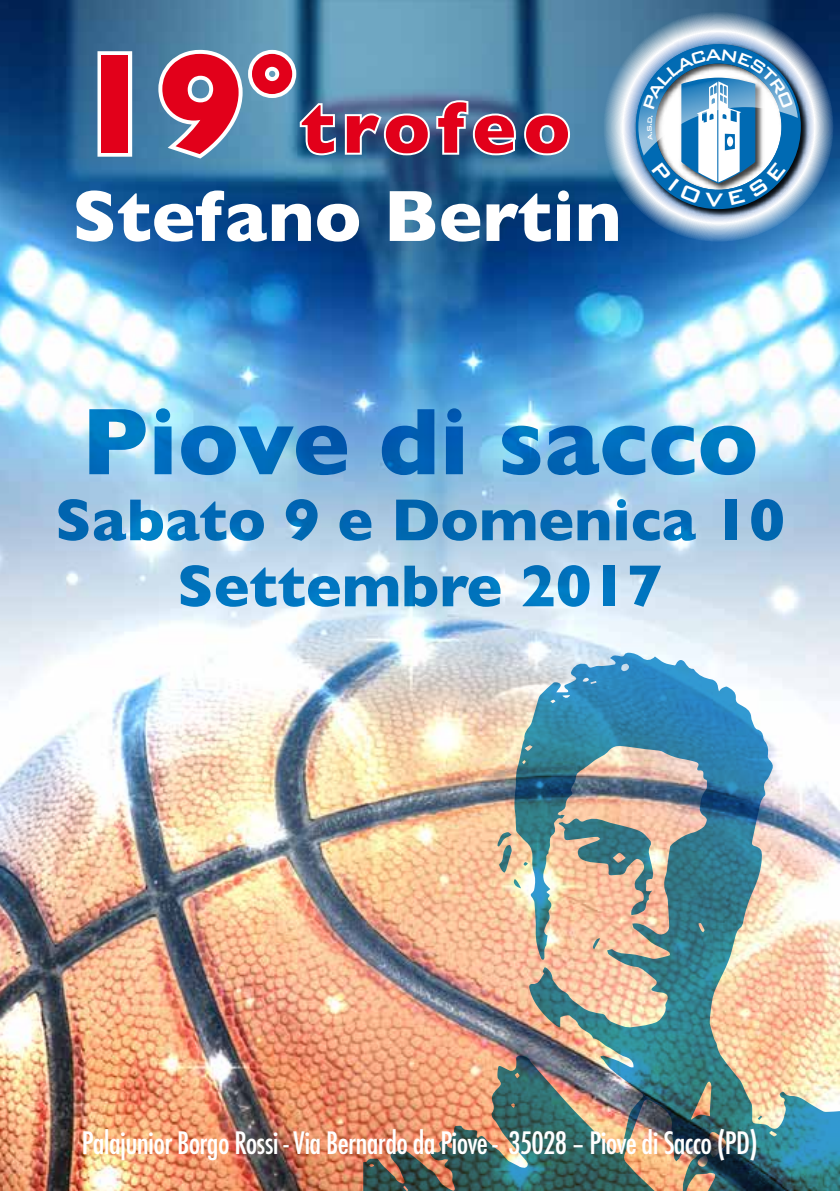
<style>
.page{position:relative;width:840px;height:1191px;background:#fff}
.page>*{position:absolute;margin:0;border:0;box-sizing:border-box;transform-origin:0 0}
.t1{font:700 144px "Gill Sans";color:#e2001a}
.t2{font:700 96px "Gill Sans";color:#0081c7}
.t3{font:700 73.6px "Gill Sans";color:#fff}
.t4{font:700 73.6px "Gill Sans";letter-spacing:.1em;color:#e2001a}
.t5{font:700 60px/66px "Gill Sans";color:#0081c7;text-align:center}
.t6{font:500 condensed 30px "Futura";letter-spacing:-.025em;color:#fff}
</style>
<div class="page">
<img style="left:0;top:0;width:839px;height:1191px">
<svg style="left:603px;top:12px;width:230px;height:230px;background:#94b0ca"></svg>
<img style="left:632px;top:40px;width:178px;height:179px">
<div style="left:97px;top:51px;width:35px;height:106px;border:8px solid #fff"></div>
<svg style="left:153px;top:44px;width:419px;height:119px;background:#6b96b4"></svg>
<img style="left:363px;top:652px;width:476px;height:539px">
<svg style="left:558px;top:817px;width:96px;height:98px;background:#afa593"></svg>
<svg style="left:497px;top:832px;width:14px;height:40px"></svg>
<svg style="left:513px;top:879px;width:7px;height:9px"></svg>
<svg style="left:591px;top:938px;width:8px;height:11px"></svg>
<svg style="left:523px;top:862px;width:4px;height:4px"></svg>
<svg style="left:757px;top:1115px;width:4px;height:5px"></svg>
<svg style="left:635px;top:44px;width:165px;height:165px"></svg>
<h1 class="t1" style="left:72px;top:-10px;width:230px">19°</h1>
<h3 class="t4" style="left:301px;top:69px;width:271px">trofeo</h3>
<h3 class="t3" style="left:72px;top:158px;width:550px">Stefano Bertin</h3>
<h2 class="t2" style="left:81px;top:365px;width:678px">Piove di sacco</h2>
<h3 class="t5" style="left:55px;top:485px;width:731px">Sabato 9 e Domenica 10<br>Settembre 2017</h3>
<p class="t6" style="left:82px;top:1123px;width:677px">Palajunior Borgo Rossi - Via Bernardo da Piove - 35028 – Piove di Sacco (PD)</p>
</div>
